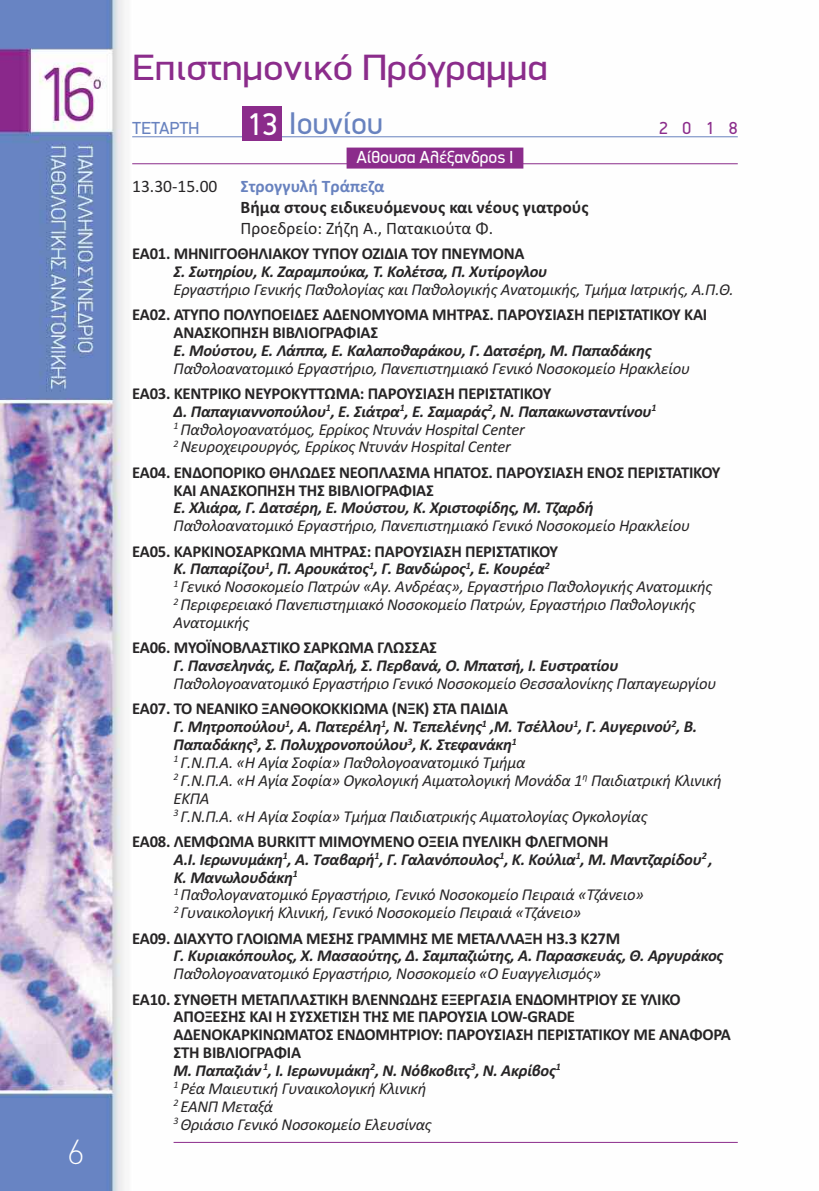
<style>
.page{position:relative;width:819px;height:1191px;background:#fff}
.page>*{position:absolute;margin:0;border:0;box-sizing:border-box;transform-origin:0 0}
.t1{font:36.75px "PF Din Display";color:#8b2c8b;scale:1.11 1}
.t2{font:100 35px "PF Din Text";color:#fff}
.t3{font:31.5px "PF Din Display";color:#6882bf}
.t4{font:17.5px "Calibri";color:#272526}
.t5{font:700 17.5px "Calibri";color:#272526}
.t6{font:17.5px "PF Din Display";color:#fff}
.t7{font:700 17.5px "Calibri";color:#6882bf}
.t8{font:17.5px "PF Din Display";color:#6882bf}
.t9{font:17.5px "PF Din Display";color:#8b2c8b}
.t10{font:italic 16.62px/17.8px "Calibri";letter-spacing:-.015em;color:#272526}
.t11{font:700 16.62px/17.8px "Calibri";letter-spacing:-.015em;color:#272526}
.t12{font:italic 700 16.62px "Calibri";letter-spacing:-.015em;color:#272526}
.s1{color:#fff}
.s2{color:#8b2c8b}
.s3{font-weight:700;font-style:normal}
.s4{font-weight:700}
.s5{font-style:italic}
.s6{font-weight:400;font-style:italic}
</style>
<div class="page">
<img style="left:0;top:0;width:738px;height:1191px">
<hr style="left:132px;top:136px;width:605px;height:1px;background:#6882bf">
<div style="left:346px;top:148px;width:177px;height:21px;background:#8b2c8b"></div>
<hr style="left:132px;top:163px;width:605px;height:1px;background:#8b2c8b">
<hr style="left:173px;top:1142px;width:564px;height:1px;background:#8b2c8b">
<div style="left:243px;top:106px;width:39px;height:35px;background:#8b2c8b"></div>
<h2 class="t2" style="left:68px;top:1131px;width:17px">6</h2>
<h1 class="t1" style="left:132px;top:45px;width:376px">Επιστημονικό Πρόγραμμα</h1>
<p class="t8" style="left:132px;top:117px;width:68px">ΤΕΤΑΡΤΗ</p>
<h3 class="t3" style="left:246px;top:104px;width:138px"><span class="s1">13</span> Ιουνίου</h3>
<p class="t9" style="left:659px;top:117px;width:80px">2018</p>
<p class="t6" style="left:346px;top:147px;width:178px"><span class="s2">E</span>Αίθουσα Αλέξανδρος Ι<span class="s2">E</span></p>
<p class="t4" style="left:132px;top:175px;width:87px">13.30-15.00</p>
<p class="t7" style="left:240px;top:175px;width:145px">Στρογγυλή Τράπεζα</p>
<p class="t5" style="left:240px;top:196px;width:349px">Βήμα στους ειδικευόμενους και νέους γιατρούς</p>
<p class="t4" style="left:240px;top:217px;width:254px">Προεδρείο: Ζήζη Α., Πατακιούτα Φ.</p>
<p class="t11" style="left:132px;top:244px;width:394px">EA01. ΜΗΝΙΓΓΟΘΗΛΙΑΚΟΥ ΤΥΠΟΥ ΟΖΙΔΙΑ ΤΟΥ ΠΝΕΥΜΟΝΑ</p>
<p class="t12" style="left:173px;top:261px;width:375px">Σ. Σωτηρίου, Κ. Ζαραμπούκα, Τ. Κολέτσα, Π. Χυτίρογλου</p>
<p class="t10" style="left:173px;top:280px;width:561px">Εργαστήριο Γενικής Παθολογίας και Παθολογικής Ανατομικής, Τμήμα Ιατρικής, Α.Π.Θ.</p>
<p class="t11" style="left:173px;top:305px;width:535px;text-indent:-41px">EA02. ΑΤΥΠΟ ΠΟΛΥΠΟΕΙΔΕΣ ΑΔΕΝΟΜΥΟΜΑ ΜΗΤΡΑΣ. ΠΑΡΟΥΣΙΑΣΗ ΠΕΡΙΣΤΑΤΙΚΟΥ ΚΑΙ<br>ΑΝΑΣΚΟΠΗΣΗ ΒΙΒΛΙΟΓΡΑΦΙΑΣ</p>
<p class="t12" style="left:173px;top:340px;width:479px">Ε. Μούστου, Ε. Λάππα, Ε. Καλαποθαράκου, Γ. Δατσέρη, Μ. Παπαδάκης</p>
<p class="t10" style="left:173px;top:359px;width:518px">Παθολοανατομικό Εργαστήριο, Πανεπιστημιακό Γενικό Νοσοκομείο Ηρακλείου</p>
<p class="t10" style="left:173px;top:384px;width:484px;text-indent:-41px"><span class="s3">EA03. ΚΕΝΤΡΙΚΟ ΝΕΥΡΟΚΥΤΤΩΜΑ: ΠΑΡΟΥΣΙΑΣΗ ΠΕΡΙΣΤΑΤΙΚΟΥ<br></span><span class="s4">Δ. Παπαγιαννοπούλου</span><sup>1</sup><span class="s4">, Ε. Σιάτρα</span><sup>1</sup><span class="s4">, Ε. Σαμαράς</span><sup>2</sup><span class="s4">, Ν. Παπακωνσταντίνου</span><sup>1<br></sup><sup>1</sup> Παθολογοανατόμος, Ερρίκος Ντυνάν Hospital Center<br><sup>2</sup> Νευροχειρουργός, Ερρίκος Ντυνάν Hospital Center</p>
<p class="t11" style="left:173px;top:463px;width:548px;text-indent:-41px">EA04. ΕΝΔΟΠΟΡΙΚΟ ΘΗΛΩΔΕΣ ΝΕΟΠΛΑΣΜΑ ΗΠΑΤΟΣ. ΠΑΡΟΥΣΙΑΣΗ ΕΝΟΣ ΠΕΡΙΣΤΑΤΙΚΟΥ<br>ΚΑΙ ΑΝΑΣΚΟΠΗΣΗ ΤΗΣ ΒΙΒΛΙΟΓΡΑΦΙΑΣ</p>
<p class="t12" style="left:173px;top:498px;width:421px">Ε. Χλιάρα, Γ. Δατσέρη, Ε. Μούστου, Κ. Χριστοφίδης, Μ. Τζαρδή</p>
<p class="t10" style="left:173px;top:516px;width:518px">Παθολοανατομικό Εργαστήριο, Πανεπιστημιακό Γενικό Νοσοκομείο Ηρακλείου</p>
<p class="t10" style="left:173px;top:542px;width:540px;text-indent:-41px"><span class="s3">EA05. ΚΑΡΚΙΝΟΣΑΡΚΩΜΑ ΜΗΤΡΑΣ: ΠΑΡΟΥΣΙΑΣΗ ΠΕΡΙΣΤΑΤΙΚΟΥ<br></span><span class="s4">Κ. Παπαρίζου</span><sup>1</sup><span class="s4">, Π. Αρουκάτος</span><sup>1</sup><span class="s4">, Γ. Βανδώρος</span><sup>1</sup><span class="s4">, Ε. Κουρέα</span><sup>2<br></sup><sup>1</sup> Γενικό Νοσοκομείο Πατρών «Αγ. Ανδρέας», Εργαστήριο Παθολογικής Ανατομικής <sup>2</sup> Περιφερειακό Πανεπιστημιακό Νοσοκομείο Πατρών, Εργαστήριο Παθολογικής Ανατομικής</p>
<p class="t11" style="left:132px;top:638px;width:306px">EA06. ΜΥΟΪΝΟΒΛΑΣΤΙΚΟ ΣΑΡΚΩΜΑ ΓΛΩΣΣΑΣ</p>
<p class="t12" style="left:173px;top:655px;width:446px">Γ. Πανσεληνάς, Ε. Παζαρλή, Σ. Περβανά, Ο. Μπατσή, Ι. Ευστρατίου</p>
<p class="t10" style="left:173px;top:674px;width:544px">Παθολογοανατομικό Εργαστήριο Γενικό Νοσοκομείο Θεσσαλονίκης Παπαγεωργίου</p>
<p class="t10" style="left:173px;top:699px;width:549px;text-indent:-41px"><span class="s3">EA07. TO ΝΕΑΝΙΚΟ ΞΑΝΘΟΚΟΚΚΙΩΜΑ (ΝΞΚ) ΣΤΑ ΠΑΙΔΙΑ<br></span><span class="s4">Γ. Μητροπούλου</span><sup>1</sup><span class="s4">, Α. Πατερέλη</span><sup>1</sup><span class="s4">, Ν. Τεπελένης</span><sup>1</sup> <span class="s4">,Μ. Τσέλλου</span><sup>1</sup><span class="s4">, Γ. Αυγερινού</span><sup>2</sup><span class="s4">, Β.<br>Παπαδάκης</span><sup>3</sup><span class="s4">, Σ. Πολυχρονοπούλου</span><sup>3</sup><span class="s4">, Κ. Στεφανάκη</span><sup>1<br></sup><sup>1</sup> Γ.Ν.Π.Α. «Η Αγία Σοφία» Παθολογοανατομικό Τμήμα<br><sup>2</sup> Γ.Ν.Π.Α. «Η Αγία Σοφία» Ογκολογική Αιματολογική Μονάδα 1<sup>η</sup> Παιδιατρική Κλινική ΕΚΠΑ<br><sup>3</sup> Γ.Ν.Π.Α. «Η Αγία Σοφία» Τμήμα Παιδιατρικής Αιματολογίας Ογκολογίας</p>
<p class="t10" style="left:174px;top:832px;width:540px;text-indent:-42px"><span class="s3">ΕΑ08. ΛΕΜΦΩΜΑ ΒURKITT ΜΙΜΟΥΜΕΝΟ ΟΞΕΙΑ ΠΥΕΛΙΚΗ ΦΛΕΓΜΟΝΗ<br></span><span class="s4">Α.Ι. Ιερωνυμάκη</span><sup>1</sup><span class="s4">, Α. Τσαβαρή</span><sup>1</sup><span class="s4">, Γ. Γαλανόπουλος</span><sup>1</sup><span class="s4">, Κ. Κούλια</span><sup>1</sup><span class="s4">, Μ. Μαντζαρίδου</span><sup>2</sup> <span class="s4">, Κ. Μανωλουδάκη</span><sup>1<br></sup><sup>1</sup> Παθολογανατομικό Εργαστήριο, Γενικό Νοσοκομείο Πειραιά «Τζάνειο»<br><sup>2</sup> Γυναικολογική Κλινική, Γενικό Νοσοκομείο Πειραιά «Τζάνειο»</p>
<p class="t11" style="left:132px;top:929px;width:489px">EA09. ΔΙΑΧΥΤΟ ΓΛΟΙΩΜΑ ΜΕΣΗΣ ΓΡΑΜΜΗΣ ΜΕ ΜΕΤΑΛΛΑΞΗ Η3.3 Κ27Μ</p>
<p class="t12" style="left:173px;top:946px;width:551px">Γ. Κυριακόπουλος, Χ. Μασαούτης, Δ. Σαμπαζιώτης, Α. Παρασκευάς, Θ. Αργυράκος</p>
<p class="t10" style="left:173px;top:964px;width:429px">Παθολογοανατομικό Εργαστήριο, Νοσοκομείο «Ο Ευαγγελισμός»</p>
<p class="t11" style="left:173px;top:990px;width:559px;text-indent:-41px">EA10. ΣΥΝΘΕΤΗ ΜΕΤΑΠΛΑΣΤΙΚΗ ΒΛΕΝΝΩΔΗΣ ΕΞΕΡΓΑΣΙΑ ΕΝΔΟΜΗΤΡΙΟΥ ΣΕ ΥΛΙΚΟ ΑΠΟΞΕΣΗΣ ΚΑΙ Η ΣΥΣΧΕΤΙΣΗ ΤΗΣ ΜΕ ΠΑΡΟΥΣΙΑ LOW-GRADE ΑΔΕΝΟΚΑΡΚΙΝΩΜΑΤΟΣ ΕΝΔΟΜΗΤΡΙΟΥ: ΠΑΡΟΥΣΙΑΣΗ ΠΕΡΙΣΤΑΤΙΚΟΥ ΜΕ ΑΝΑΦΟΡΑ ΣΤΗ ΒΙΒΛΙΟΓΡΑΦΙΑ<br><span class="s5">Μ. Παπαζιάν</span> <sup>1</sup><span class="s5">, Ι. Ιερωνυμάκη</span><sup>2</sup><span class="s5">, Ν. Νόβκοβιτς</span><sup>3</sup><span class="s5">, Ν. Ακρίβος</span><sup>1<br></sup><sup>1</sup> <span class="s6">Ρέα Μαιευτική Γυναικολογική Κλινική<br></span><sup>2</sup> <span class="s6">ΕΑΝΠ Μεταξά<br></span><sup>3</sup> <span class="s6">Θριάσιο Γενικό Νοσοκομείο Ελευσίνας</span></p>
</div>
